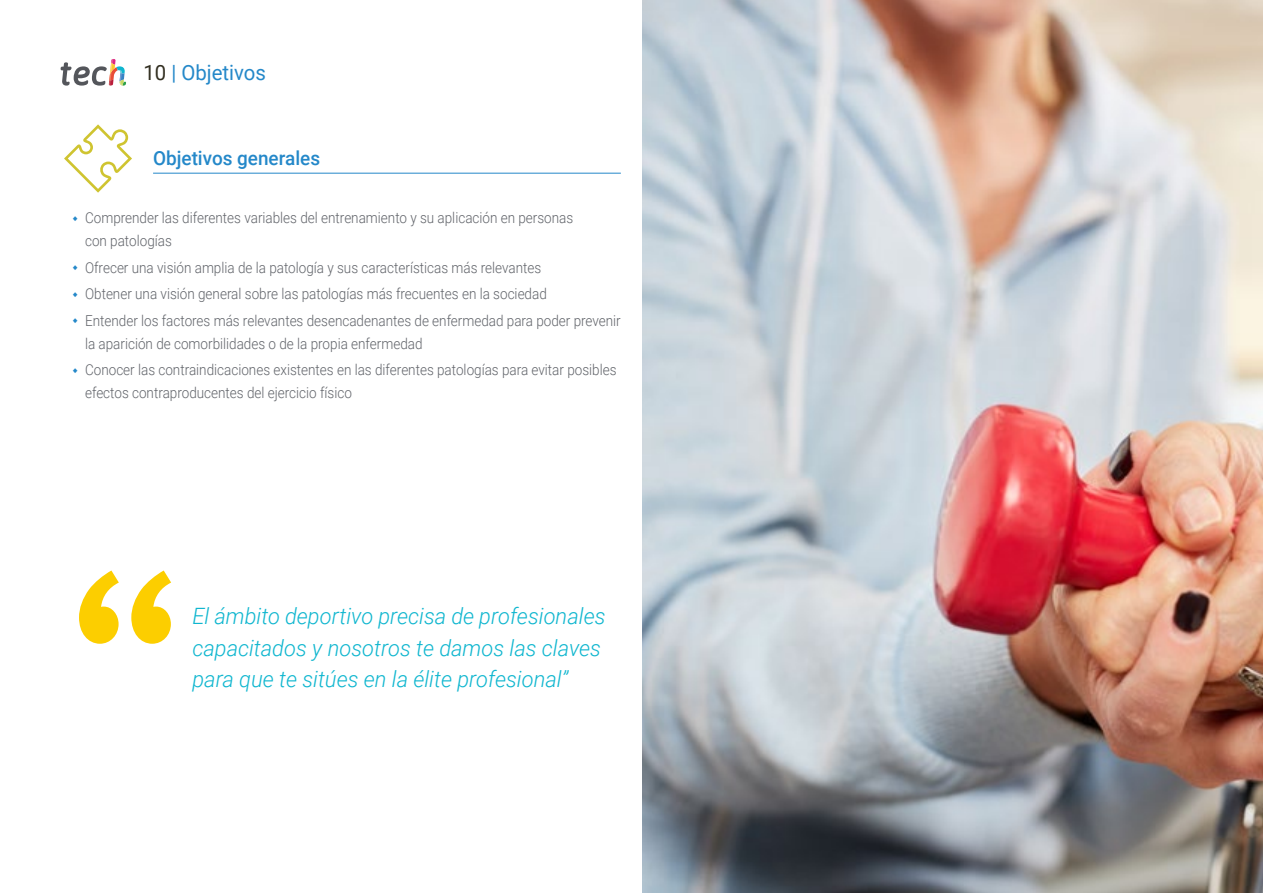
<style>
.page{position:relative;width:1263px;height:893px;background:#fff}
.page>*{position:absolute;margin:0;border:0;box-sizing:border-box;transform-origin:0 0}
.t1{font:italic 300 22.5px/31.5px "Roboto";color:#0fb6cf}
.t2{font:21px "Roboto";color:#2488c9}
.t3{font:500 19.5px "Roboto";color:#2488c9}
.t4{font:300 15px/26.7px "Roboto";color:#61646a;scale:.9 1}
.s1{color:#312e20}
</style>
<div class="page">
<hr style="left:153px;top:173px;width:468px;height:1px;background:#2488c9">
<svg style="left:64px;top:124px;width:68px;height:69px"></svg>
<img style="left:642px;top:0;width:621px;height:893px">
<svg style="left:61px;top:59px;width:65px;height:27px"></svg>
<svg style="left:79px;top:570px;width:92px;height:74px"></svg>
<h2 class="t2" style="left:144px;top:57px;width:124px"><span class="s1">10</span> | Objetivos</h2>
<h3 class="t3" style="left:153px;top:144px;width:169px">Objetivos generales</h3>
<p class="t4" style="left:85px;top:206px;width:544px;line-height:22.5px">Comprender las diferentes variables del entrenamiento y su aplicación en personas con patologías</p>
<p class="t4" style="left:85px;top:253px;width:597px">Ofrecer una visión amplia de la patología y sus características más relevantes<br>Obtener una visión general sobre las patologías más frecuentes en la sociedad<br>Entender los factores más relevantes desencadenantes de enfermedad para poder prevenir</p>
<p class="t4" style="left:85px;top:329px;width:592px">la aparición de comorbilidades o de la propia enfermedad<br>Conocer las contraindicaciones existentes en las diferentes patologías para evitar posibles</p>
<p class="t4" style="left:85px;top:379px;width:298px">efectos contraproducentes del ejercicio físico</p>
<h1 class="t1" style="left:192px;top:599px;width:415px">El ámbito deportivo precisa de profesionales capacitados y nosotros te damos las claves para que te sitúes en la élite profesional”</h1>
</div>
